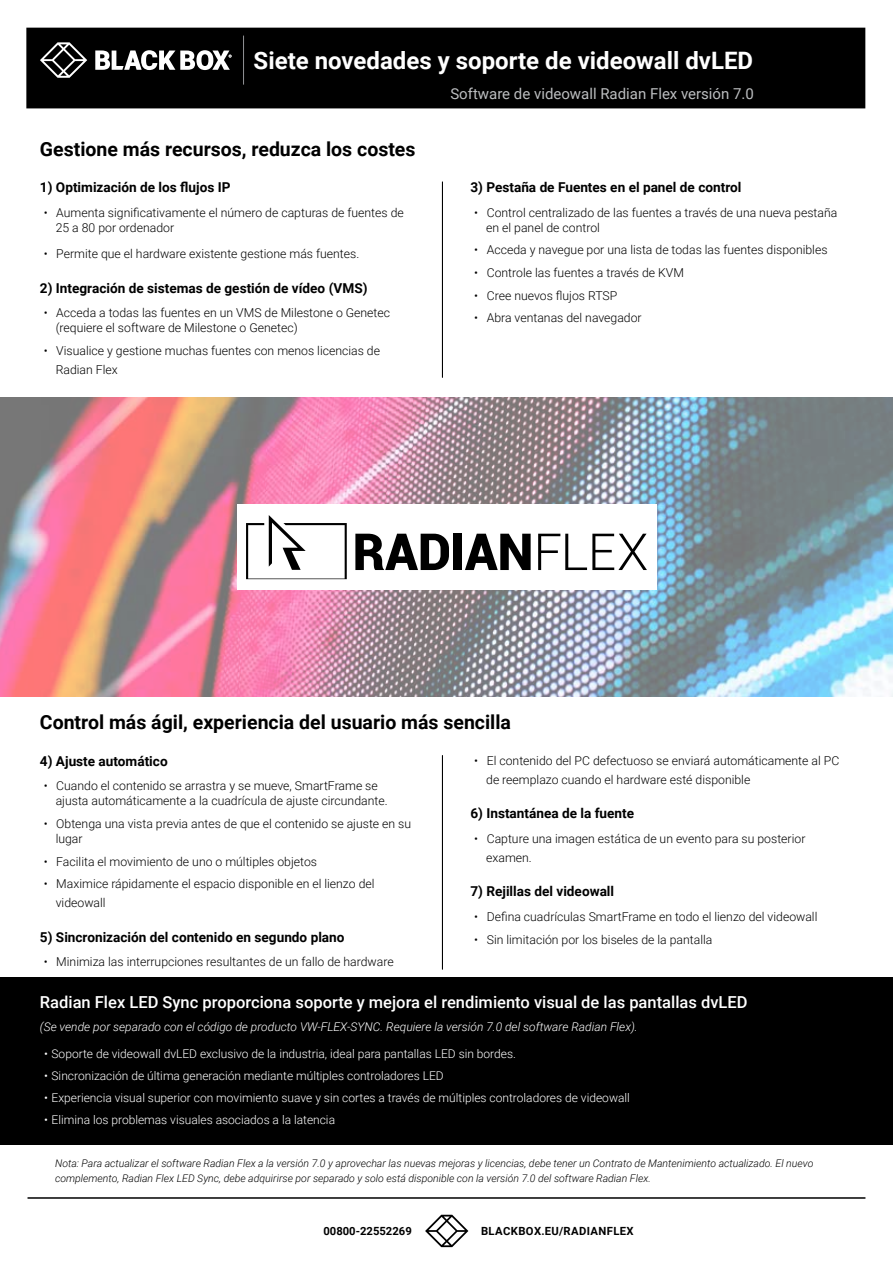
<style>
.page{position:relative;width:893px;height:1263px;background:#fff}
.page>*{position:absolute;margin:0;border:0;box-sizing:border-box;transform-origin:0 0}
.t1{font:700 24px "Roboto";color:#fff}
.t2{font:700 19.5px "Roboto";color:#000}
.t3{font:500 16.5px "Roboto";color:#fff}
.t4{font:15px "Roboto";color:#bcbec0}
.t5{font:700 13.65px "Roboto";color:#000}
.t6{font:300 12.3px/15px "Roboto";color:#000}
.t7{font:300 12px "Roboto";color:#fff}
.t8{font:italic 300 12px "Roboto";color:#fff}
.t9{font:700 11.25px "Roboto";letter-spacing:.035em;color:#000}
.t10{font:700 11.25px "Roboto";color:#000}
.t11{font:italic 300 10.5px/15px "Roboto";color:#000}
</style>
<div class="page">
<img style="left:0;top:398px;width:893px;height:298px">
<div style="left:27px;top:28px;width:838px;height:80px;background:#000"></div>
<svg style="left:40px;top:42px;width:47px;height:36px"></svg>
<svg style="left:95px;top:50px;width:136px;height:20px"></svg>
<hr style="left:28px;top:1197px;width:837px;height:2px;background:#000">
<hr style="left:243px;top:36px;width:1px;height:49px;background:#939598">
<svg style="left:425px;top:1215px;width:43px;height:32px"></svg>
<hr style="left:442px;top:182px;width:1px;height:195px;background:#000">
<hr style="left:442px;top:755px;width:1px;height:214px;background:#000">
<div style="left:237px;top:504px;width:419px;height:86px;background:#fff"></div>
<svg style="left:246px;top:515px;width:101px;height:64px"></svg>
<svg style="left:355px;top:534px;width:94px;height:36px"></svg>
<div style="left:453px;top:534px;width:9px;height:36px;background:#000"></div>
<svg style="left:465px;top:534px;width:66px;height:36px"></svg>
<svg style="left:538px;top:534px;width:109px;height:36px"></svg>
<div style="left:0;top:977px;width:893px;height:167px;background:#000"></div>
<h1 class="t1" style="left:254px;top:43px;width:501px">Siete novedades y soporte de videowall dvLED</h1>
<h2 class="t2" style="left:40px;top:136px;width:377px">Gestione más recursos, reduzca los costes</h2>
<p class="t5" style="left:40px;top:178px;width:192px">1) Optimización de los flujos IP</p>
<p class="t6" style="left:56px;top:204px;width:350px;text-indent:-12px">• Aumenta significativamente el número de capturas de fuentes de<br>25 a 80 por ordenador</p>
<p class="t6" style="left:44px;top:246px;width:317px">• Permite que el hardware existente gestione más fuentes.</p>
<p class="t5" style="left:40px;top:278px;width:329px">2) Integración de sistemas de gestión de vídeo (VMS)</p>
<p class="t6" style="left:56px;top:305px;width:336px;text-indent:-12px">• Acceda a todas las fuentes en un VMS de Milestone o Genetec (requiere el software de Milestone o Genetec)</p>
<p class="t6" style="left:56px;top:341px;width:326px;line-height:19px;text-indent:-12px">• Visualice y gestione muchas fuentes con menos licencias de<br>Radian Flex</p>
<p class="t4" style="left:450px;top:83px;width:305px">Software de videowall Radian Flex versión 7.0</p>
<p class="t5" style="left:470px;top:178px;width:272px">3) Pestaña de Fuentes en el panel de control</p>
<p class="t6" style="left:486px;top:204px;width:353px;text-indent:-12px">• Control centralizado de las fuentes a través de una nueva pestaña en el panel de control</p>
<p class="t6" style="left:474px;top:242px;width:355px">• Acceda y navegue por una lista de todas las fuentes disponibles</p>
<p class="t6" style="left:474px;top:265px;width:211px">• Controle las fuentes a través de KVM</p>
<p class="t6" style="left:474px;top:287px;width:145px">• Cree nuevos flujos RTSP</p>
<p class="t6" style="left:474px;top:310px;width:169px">• Abra ventanas del navegador</p>
<h2 class="t2" style="left:40px;top:708px;width:473px">Control más ágil, experiencia del usuario más sencilla</h2>
<p class="t5" style="left:40px;top:751px;width:129px">4) Ajuste automático</p>
<p class="t6" style="left:56px;top:778px;width:333px;text-indent:-12px">• Cuando el contenido se arrastra y se mueve, SmartFrame se ajusta automáticamente a la cuadrícula de ajuste circundante.</p>
<p class="t6" style="left:56px;top:815px;width:357px;text-indent:-12px">• Obtenga una vista previa antes de que el contenido se ajuste en su lugar</p>
<p class="t6" style="left:44px;top:853px;width:275px">• Facilita el movimiento de uno o múltiples objetos</p>
<p class="t6" style="left:56px;top:874px;width:320px;line-height:19px;text-indent:-12px">• Maximice rápidamente el espacio disponible en el lienzo del videowall</p>
<p class="t5" style="left:40px;top:927px;width:306px">5) Sincronización del contenido en segundo plano</p>
<p class="t6" style="left:44px;top:954px;width:351px">• Minimiza las interrupciones resultantes de un fallo de hardware</p>
<p class="t6" style="left:486px;top:750px;width:355px;line-height:19px;text-indent:-12px">• El contenido del PC defectuoso se enviará automáticamente al PC de reemplazo cuando el hardware esté disponible</p>
<p class="t5" style="left:470px;top:804px;width:165px">6) Instantánea de la fuente</p>
<p class="t6" style="left:486px;top:828px;width:321px;line-height:19px;text-indent:-12px">• Capture una imagen estática de un evento para su posterior examen.</p>
<p class="t5" style="left:470px;top:882px;width:145px">7) Rejillas del videowall</p>
<p class="t6" style="left:474px;top:908px;width:345px">• Defina cuadrículas SmartFrame en todo el lienzo del videowall</p>
<p class="t6" style="left:474px;top:931px;width:240px">• Sin limitación por los biseles de la pantalla</p>
<h3 class="t3" style="left:40px;top:990px;width:709px">Radian Flex LED Sync proporciona soporte y mejora el rendimiento visual de las pantallas dvLED</h3>
<p class="t8" style="left:40px;top:1019px;width:599px">(Se vende por separado con el código de producto VW-FLEX-SYNC. Requiere la versión 7.0 del software Radian Flex).</p>
<p class="t7" style="left:44px;top:1045px;width:473px">• Soporte de videowall dvLED exclusivo de la industria, ideal para pantallas LED sin bordes.</p>
<p class="t7" style="left:44px;top:1067px;width:401px">• Sincronización de última generación mediante múltiples controladores LED</p>
<p class="t7" style="left:44px;top:1089px;width:587px">• Experiencia visual superior con movimiento suave y sin cortes a través de múltiples controladores de videowall</p>
<p class="t7" style="left:44px;top:1111px;width:292px">• Elimina los problemas visuales asociados a la latencia</p>
<p class="t11" style="left:55px;top:1155px;width:760px">Nota: Para actualizar el software Radian Flex a la versión 7.0 y aprovechar las nuevas mejoras y licencias, debe tener un Contrato de Mantenimiento actualizado. El nuevo complemento, Radian Flex LED Sync, debe adquirirse por separado y solo está disponible con la versión 7.0 del software Radian Flex.</p>
<p class="t10" style="left:323px;top:1223px;width:90px">00800-22552269</p>
<p class="t9" style="left:481px;top:1223px;width:154px">BLACKBOX.EU/RADIANFLEX</p>
</div>
